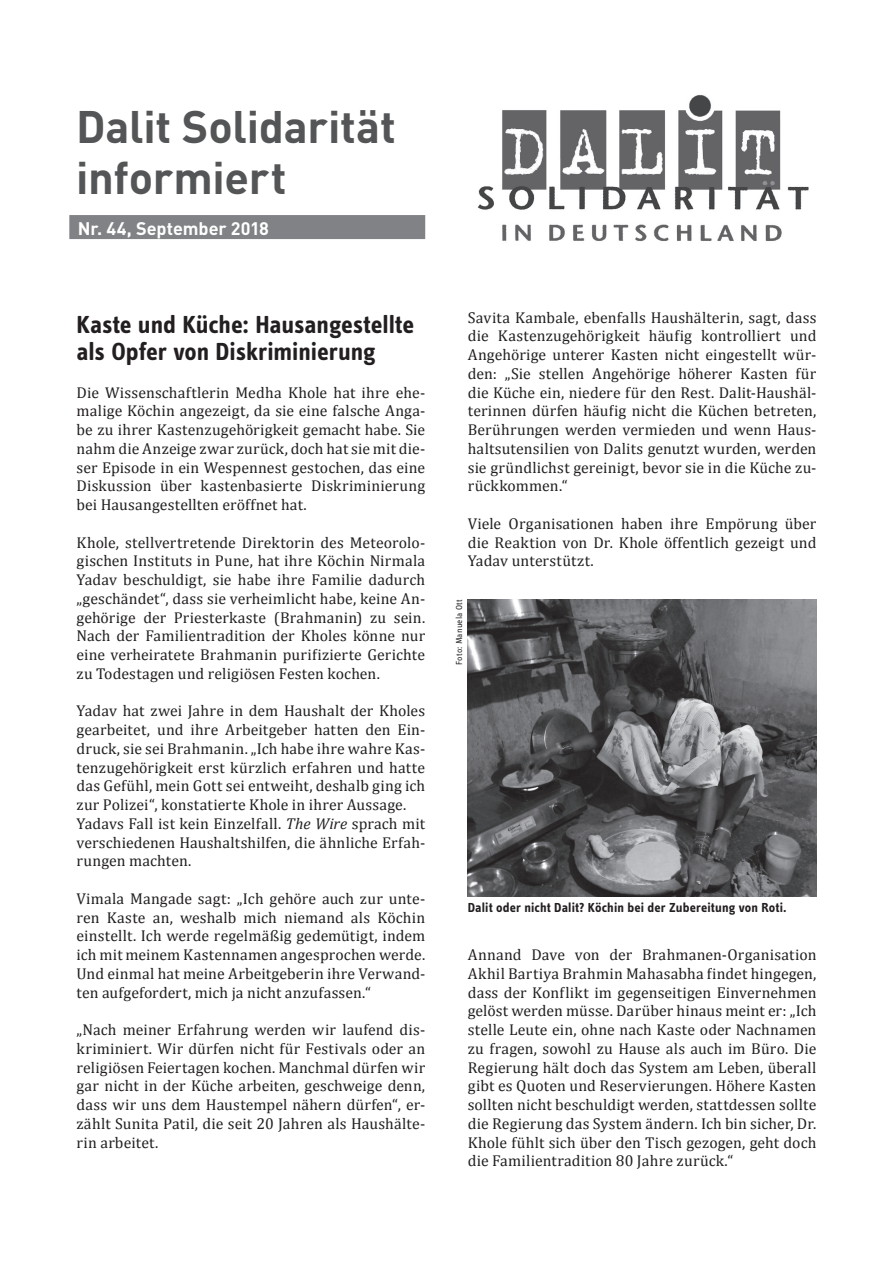
<style>
.page{position:relative;width:893px;height:1263px;background:#fff}
.page>*{position:absolute;margin:0;border:0;box-sizing:border-box;transform-origin:0 0}
.t1{font:700 45px/51px "DINOT";letter-spacing:-.01em;color:#545557}
.t2{font:700 25.5px/27px "Info OT Text";letter-spacing:-.005em;color:#231f20}
.t3{font:700 18px "DINOT";color:#fff}
.t4{font:15.75px/18.8px "Cambria";letter-spacing:.01em;color:#231f20;text-align:justify}
.t5{font:700 13.5px "Info OT Text";letter-spacing:.01em;color:#231f20}
.t6{font:9px "Info OT Text";letter-spacing:.02em;color:#231f20}
.s1{font-style:italic}
</style>
<div class="page">
<img style="left:478px;top:95px;width:331px;height:146px">
<div style="left:69px;top:215px;width:356px;height:24px;background:#808285"></div>
<img style="left:468px;top:599px;width:348px;height:297px">
<h1 class="t1" style="left:76px;top:100px;width:321px">Dalit Solidarität informiert</h1>
<p class="t3" style="left:78px;top:217px;width:193px">Nr. 44, September 2018</p>
<h2 class="t2" style="left:77px;top:311px;width:339px">Kaste und Küche: Hausangestellte als Opfer von Diskriminierung</h2>
<p class="t4" style="left:77px;top:383px;width:350px">Die Wissenschaftlerin Medha Khole hat ihre ehe&shy;malige Köchin angezeigt, da sie eine falsche Anga&shy;be zu ihrer Kastenzugehörigkeit gemacht habe. Sie nahm die Anzeige zwar zurück, doch hat sie mit die&shy;ser Episode in ein Wespennest gestochen, das eine Diskussion über kastenbasierte Diskriminierung bei Hausangestellten eröffnet hat.</p>
<p class="t4" style="left:77px;top:533px;width:350px">Khole, stellvertretende Direktorin des Meteorolo&shy;gischen Instituts in Pune, hat ihre Köchin Nirmala Yadav beschuldigt, sie habe ihre Familie dadurch „geschändet“, dass sie verheimlicht habe, keine An&shy;gehörige der Priesterkaste (Brahmanin) zu sein.<br>Nach der Familientradition der Kholes könne nur eine verheiratete Brahmanin purifizierte Gerichte zu Todestagen und religiösen Festen kochen.</p>
<p class="t4" style="left:77px;top:701px;width:350px;text-align:left">Yadav hat zwei Jahre in dem Haushalt der Kholes gearbeitet, und ihre Arbeitgeber hatten den Ein&shy;druck, sie sei Brahmanin. „Ich habe ihre wahre Kas&shy;tenzugehörigkeit erst kürzlich erfahren und hatte das Gefühl, mein Gott sei entweiht, deshalb ging ich zur Polizei“, konstatierte Khole in ihrer Aussage.<br>Yadavs Fall ist kein Einzelfall. <span class="s1">The Wire</span> sprach mit verschiedenen Haushaltshilfen, die ähnliche Erfah&shy;rungen machten.</p>
<p class="t4" style="left:77px;top:889px;width:350px">Vimala Mangade sagt: „Ich gehöre auch zur unte&shy;ren Kaste an, weshalb mich niemand als Köchin einstellt. Ich werde regelmäßig gedemütigt, indem ich mit meinem Kastennamen angesprochen werde.<br>Und einmal hat meine Arbeitgeberin ihre Verwand&shy;ten aufgefordert, mich ja nicht anzufassen.“</p>
<p class="t4" style="left:77px;top:1020px;width:350px">„Nach meiner Erfahrung werden wir laufend dis&shy;kriminiert. Wir dürfen nicht für Festivals oder an religiösen Feiertagen kochen. Manchmal dürfen wir gar nicht in der Küche arbeiten, geschweige denn, dass wir uns dem Haustempel nähern dürfen“, er&shy;zählt Sunita Patil, die seit 20 Jahren als Haushälte&shy;rin arbeitet.</p>
<p class="t4" style="left:468px;top:308px;width:350px">Savita Kambale, ebenfalls Haushälterin, sagt, dass die Kastenzugehörigkeit häufig kontrolliert und Angehörige unterer Kasten nicht eingestellt wür&shy;den: „Sie stellen Angehörige höherer Kasten für die Küche ein, niedere für den Rest. Dalit-Haushäl&shy;terinnen dürfen häufig nicht die Küchen betreten, Berührungen werden vermieden und wenn Haus&shy;haltsutensilien von Dalits genutzt wurden, werden sie gründlichst gereinigt, bevor sie in die Küche zu&shy;rückkommen.“</p>
<p class="t4" style="left:468px;top:514px;width:350px">Viele Organisationen haben ihre Empörung über die Reaktion von Dr. Khole öffentlich gezeigt und Yadav unterstützt.</p>
<p class="t6" style="left:454px;top:665px;width:67px;rotate:-90deg">Foto: Manuela Ott</p>
<p class="t5" style="left:468px;top:899px;width:320px">Dalit oder nicht Dalit? Köchin bei der Zubereitung von Roti.</p>
<p class="t4" style="left:468px;top:945px;width:350px">Annand Dave von der Brahmanen-Organisation Akhil Bartiya Brahmin Mahasabha findet hingegen, dass der Konflikt im gegenseitigen Einvernehmen gelöst werden müsse. Darüber hinaus meint er: „Ich stelle Leute ein, ohne nach Kaste oder Nachnamen zu fragen, sowohl zu Hause als auch im Büro. Die Regierung hält doch das System am Leben, überall gibt es Quoten und Reservierungen. Höhere Kasten sollten nicht beschuldigt werden, stattdessen sollte die Regierung das System ändern. Ich bin sicher, Dr.<br>Khole fühlt sich über den Tisch gezogen, geht doch die Familientradition 80 Jahre zurück.“</p>
</div>
